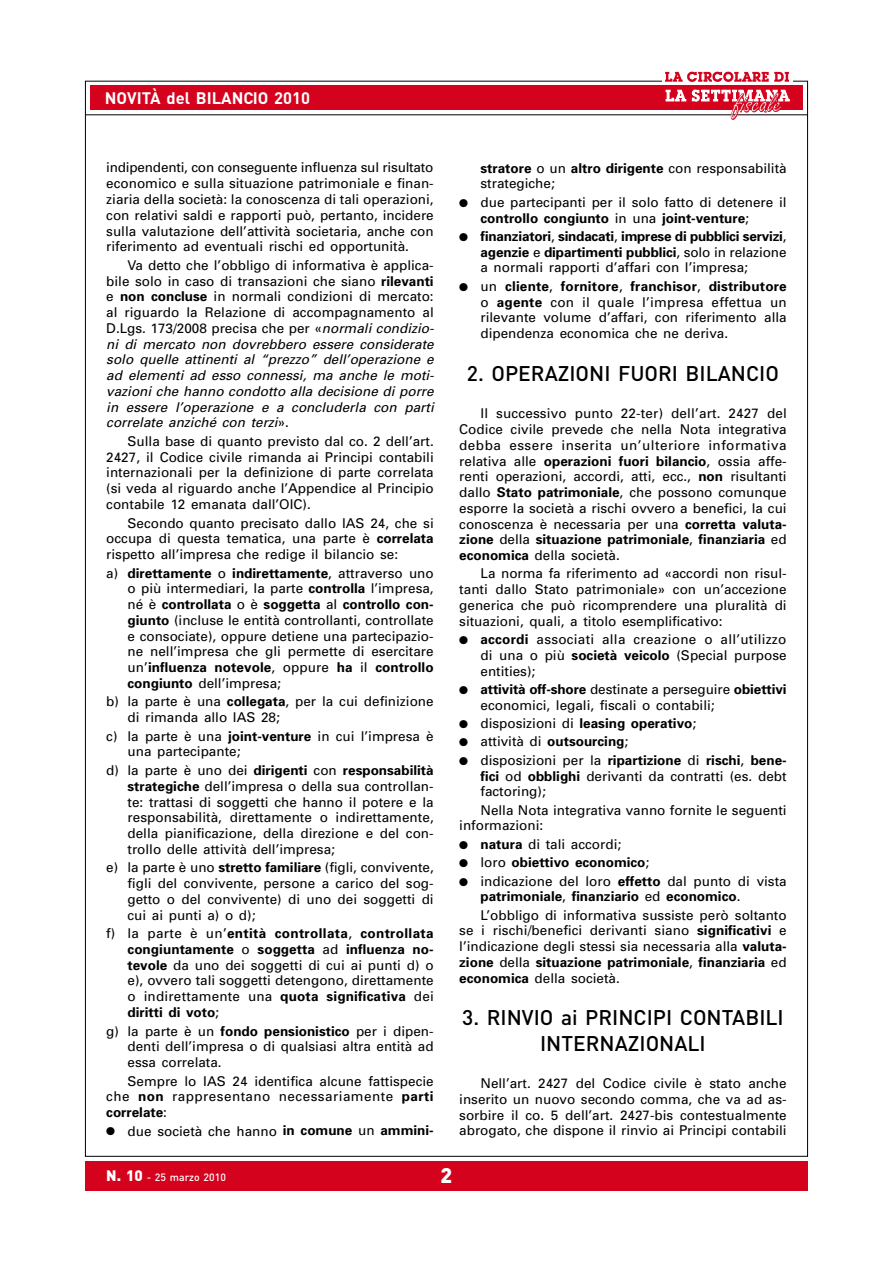
<style>
.page{position:relative;width:893px;height:1263px;background:#fff}
.page>*{position:absolute;margin:0;border:0;box-sizing:border-box;transform-origin:0 0}
.t1{font:500 21px/25.2px "DIN";color:#000;text-align:center}
.t2{font:900 21px "DIN";color:#fff}
.t3{font:700 16.5px "DIN";color:#fff}
.t4{font:13.5px/15.8px "Univers";color:#000;text-align:justify}
.t5{font:italic 13.5px/15.8px "Univers";color:#000;text-align:justify}
.t6{font:700 13.5px/15.8px "Univers";color:#000;text-align:justify}
.t7{font:500 10.5px "DIN";color:#fff}
.s1{font-style:normal}
.s2{font-weight:700;font-style:normal}
.s3{font-weight:700}
.s4{font-weight:400}
.s5{font-weight:900;font-size:15px}
</style>
<div class="page">
<hr style="left:85px;top:114px;width:723px;height:1px;background:#000">
<div style="left:90px;top:86px;width:713px;height:24px;background:#d4021d"></div>
<div style="left:85px;top:1161px;width:723px;height:30px;background:#d4021d"></div>
<svg style="left:666px;top:90px;width:20px;height:11px"></svg>
<svg style="left:692px;top:89px;width:98px;height:31px"></svg>
<svg style="left:665px;top:72px;width:124px;height:10px"></svg>
<p class="t3" style="left:105px;top:87px;width:207px">NOVITÀ DEL BILANCIO 2010</p>
<p class="t4" style="left:106px;top:160px;width:329px">indipendenti, con conseguente influenza sul risultato economico e sulla situazione patrimoniale e finan&shy;ziaria della società: la conoscenza di tali operazioni, con relativi saldi e rapporti può, pertanto, incidere sulla valutazione dell’attività societaria, anche con riferimento ad eventuali rischi ed opportunità.</p>
<p class="t5" style="left:106px;top:257px;width:329px;text-indent:21px"><span class="s1">Va detto che l’obbligo di informativa è applica&shy;bile solo in caso di transazioni che siano</span> <span class="s2">rilevanti </span><span class="s1">e</span> <span class="s2">non concluse</span> <span class="s1">in normali condizioni di mercato: al riguardo la Relazione di accompagnamento al D.Lgs. 173/2008 precisa che per «</span>normali condizio&shy;ni di mercato non dovrebbero essere considerate solo quelle attinenti al “prezzo” dell’operazione e ad elementi ad esso connessi, ma anche le moti&shy;vazioni che hanno condotto alla decisione di porre in essere l’operazione e a concluderla con parti correlate anziché con terzi<span class="s1">».</span></p>
<p class="t4" style="left:106px;top:433px;width:329px;text-indent:21px">Sulla base di quanto previsto dal co. 2 dell’art.<br>2427, il Codice civile rimanda ai Principi contabili internazionali per la definizione di parte correlata (si veda al riguardo anche l’Appendice al Principio contabile 12 emanata dall’OIC).</p>
<p class="t4" style="left:106px;top:515px;width:329px;text-indent:21px">Secondo quanto precisato dallo IAS 24, che si occupa di questa tematica, una parte è <span class="s3">correlata </span>rispetto all’impresa che redige il bilancio se:</p>
<p class="t4" style="left:128px;top:565px;width:308px;text-indent:-21px">a) <span class="s3">direttamente</span> o <span class="s3">indirettamente</span>, attraverso uno o più intermediari, la parte <span class="s3">controlla</span> l’impresa, né è <span class="s3">controllata</span> o è <span class="s3">soggetta</span> al <span class="s3">controllo con&shy;giunto</span> (incluse le entità controllanti, controllate e consociate), oppure detiene una partecipazio&shy;ne nell’impresa che gli permette di esercitare un’<span class="s3">influenza notevole</span>, oppure <span class="s3">ha</span> il <span class="s3">controllo congiunto</span> dell’impresa;</p>
<p class="t4" style="left:128px;top:693px;width:308px;text-indent:-21px">b) la parte è una <span class="s3">collegata</span>, per la cui definizione di rimanda allo IAS 28;</p>
<p class="t4" style="left:128px;top:728px;width:308px;text-indent:-21px">c) la parte è una <span class="s3">joint-venture</span> in cui l’impresa è una partecipante;</p>
<p class="t4" style="left:128px;top:762px;width:308px;text-indent:-21px">d) la parte è uno dei <span class="s3">dirigenti</span> con <span class="s3">responsabilità strategiche</span> dell’impresa o della sua controllan&shy;te: trattasi di soggetti che hanno il potere e la responsabilità, direttamente o indirettamente, della pianificazione, della direzione e del con&shy;trollo delle attività dell’impresa;</p>
<p class="t4" style="left:128px;top:859px;width:308px;text-indent:-21px">e) la parte è uno <span class="s3">stretto familiare</span> (figli, convivente, figli del convivente, persone a carico del sog&shy;getto o del convivente) di uno dei soggetti di cui ai punti a) o d);</p>
<p class="t4" style="left:128px;top:925px;width:308px;text-indent:-21px">f) la parte è un’<span class="s3">entità controllata</span>, <span class="s3">controllata congiuntamente</span> o <span class="s3">soggetta</span> ad <span class="s3">influenza no&shy;tevole</span> da uno dei soggetti di cui ai punti d) o e), ovvero tali soggetti detengono, direttamente o indirettamente una <span class="s3">quota significativa</span> dei <span class="s3">diritti di voto</span>;</p>
<p class="t4" style="left:128px;top:1023px;width:308px;text-indent:-21px">g) la parte è un <span class="s3">fondo pensionistico</span> per i dipen&shy;denti dell’impresa o di qualsiasi altra entità ad essa correlata.</p>
<p class="t4" style="left:106px;top:1073px;width:329px;text-indent:21px">Sempre lo IAS 24 identifica alcune fattispecie che <span class="s3">non</span> rappresentano necessariamente <span class="s3">parti correlate</span>:</p>
<p class="t4" style="left:106px;top:1123px;width:329px">● due società che hanno <span class="s3">in comune</span> un <span class="s3">ammini-</span></p>
<p class="t4" style="left:480px;top:160px;width:308px"><span class="s3">stratore</span> o un <span class="s3">altro dirigente</span> con responsabilità strategiche;</p>
<p class="t4" style="left:480px;top:194px;width:308px;text-indent:-21px">● due partecipanti per il solo fatto di detenere il <span class="s3">controllo congiunto</span> in una <span class="s3">joint-venture</span>;</p>
<p class="t6" style="left:480px;top:228px;width:308px;text-indent:-21px">● finanziatori<span class="s4">,</span> sindacati<span class="s4">,</span> imprese di pubblici servizi<span class="s4">, </span>agenzie <span class="s4">e</span> dipartimenti pubblici<span class="s4">, solo in relazione a normali rapporti d’affari con l’impresa;</span></p>
<p class="t4" style="left:480px;top:278px;width:308px;text-indent:-21px">● un <span class="s3">cliente</span>, <span class="s3">fornitore</span>, <span class="s3">franchisor</span>, <span class="s3">distributore </span>o <span class="s3">agente</span> con il quale l’impresa effettua un rilevante volume d’affari, con riferimento alla dipendenza economica che ne deriva.</p>
<h1 class="t1" style="left:467px;top:360px;width:314px">2. OPERAZIONI FUORI BILANCIO</h1>
<p class="t4" style="left:459px;top:405px;width:329px;text-indent:21px">Il successivo punto 22-ter) dell’art. 2427 del Codice civile prevede che nella Nota integrativa debba essere inserita un’ulteriore informativa relativa alle <span class="s3">operazioni fuori bilancio</span>, ossia affe&shy;renti operazioni, accordi, atti, ecc., <span class="s3">non</span> risultanti dallo <span class="s3">Stato patrimoniale</span>, che possono comunque esporre la società a rischi ovvero a benefici, la cui conoscenza è necessaria per una <span class="s3">corretta valuta&shy;zione</span> della <span class="s3">situazione patrimoniale</span>, <span class="s3">finanziaria</span> ed <span class="s3">economica</span> della società.</p>
<p class="t4" style="left:459px;top:566px;width:329px;text-indent:21px">La norma fa riferimento ad «accordi non risul&shy;tanti dallo Stato patrimoniale» con un’accezione generica che può ricomprendere una pluralità di situazioni, quali, a titolo esemplificativo:</p>
<p class="t4" style="left:480px;top:631px;width:308px;text-indent:-21px">● <span class="s3">accordi</span> associati alla creazione o all’utilizzo di una o più <span class="s3">società veicolo</span> (Special purpose entities);</p>
<p class="t4" style="left:480px;top:681px;width:308px;text-indent:-21px">● <span class="s3">attività off-shore</span> destinate a perseguire <span class="s3">obiettivi </span>economici, legali, fiscali o contabili;</p>
<p class="t6" style="left:459px;top:715px;width:238px">● <span class="s4">disposizioni di</span> leasing operativo<span class="s4">;</span></p>
<p class="t4" style="left:459px;top:733px;width:171px">● attività di <span class="s3">outsourcing</span>;</p>
<p class="t4" style="left:480px;top:752px;width:308px;text-indent:-21px">● disposizioni per la <span class="s3">ripartizione</span> di <span class="s3">rischi</span>, <span class="s3">bene&shy;fici</span> od <span class="s3">obblighi</span> derivanti da contratti (es. debt factoring);</p>
<p class="t4" style="left:459px;top:802px;width:329px;text-indent:21px">Nella Nota integrativa vanno fornite le seguenti informazioni:</p>
<p class="t4" style="left:459px;top:836px;width:163px">● <span class="s3">natura</span> di tali accordi;</p>
<p class="t6" style="left:459px;top:854px;width:192px">● <span class="s4">loro</span> obiettivo economico<span class="s4">;</span></p>
<p class="t6" style="left:480px;top:872px;width:308px;text-indent:-21px">● <span class="s4">indicazione del loro</span> effetto <span class="s4">dal punto di vista </span>patrimoniale<span class="s4">,</span> finanziario <span class="s4">ed</span> economico<span class="s4">.</span></p>
<p class="t4" style="left:459px;top:907px;width:329px;text-indent:21px">L’obbligo di informativa sussiste però soltanto se i rischi/benefici derivanti siano <span class="s3">significativi</span> e l’indicazione degli stessi sia necessaria alla <span class="s3">valuta&shy;zione</span> della <span class="s3">situazione patrimoniale</span>, <span class="s3">finanziaria</span> ed <span class="s3">economica</span> della società.</p>
<h1 class="t1" style="left:462px;top:1004px;width:323px">3. RINVIO ai PRINCIPI CONTABILI<br>INTERNAZIONALI</h1>
<p class="t4" style="left:459px;top:1075px;width:329px;text-indent:21px">Nell’art. 2427 del Codice civile è stato anche inserito un nuovo secondo comma, che va ad as&shy;sorbire il co. 5 dell’art. 2427-bis contestualmente abrogato, che dispone il rinvio ai Principi contabili</p>
<p class="t7" style="left:106px;top:1170px;width:121px"><span class="s5">N. 10</span> - 25 marzo 2010</p>
<h1 class="t2" style="left:441px;top:1161px;width:13px">2</h1>
</div>
